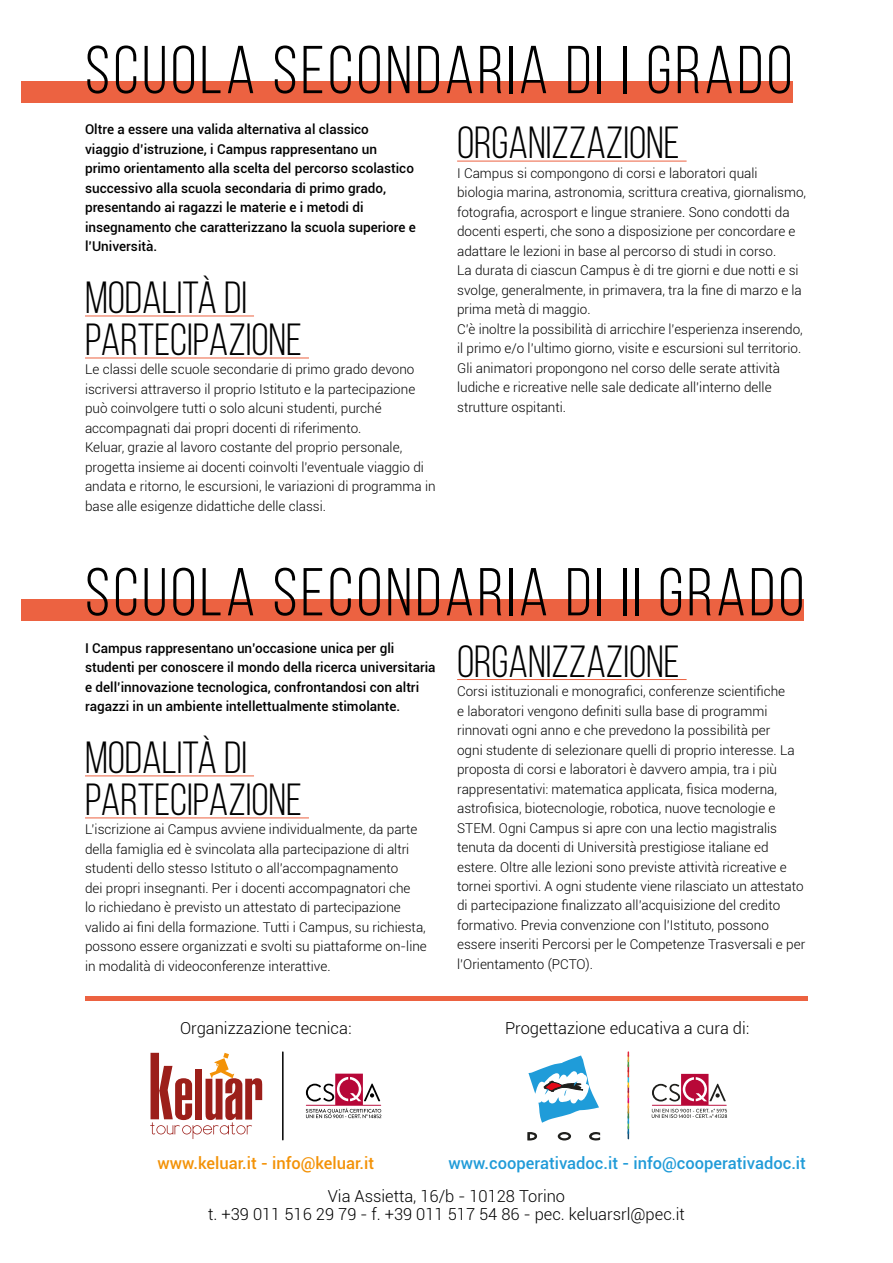
<style>
.page{position:relative;width:893px;height:1263px;background:#fff}
.page>*{position:absolute;margin:0;border:0;box-sizing:border-box;transform-origin:0 0}
.t1{font:67.5px "Bebas Neue";letter-spacing:.05em;color:#000}
.t2{font:45px/42px "Bebas Neue";color:#000}
.t3{font:300 16.5px/18px "Roboto";color:#000;text-align:center}
.t4{font:500 16.5px "Roboto";color:#209bd8}
.t5{font:500 16.5px "Roboto";color:#f39207}
.t6{font:300 13.5px/19.5px "Roboto";color:#000}
.t7{font:500 13.5px/19.5px "Roboto";color:#000}
</style>
<div class="page">
<hr style="left:85px;top:316px;width:169px;height:1px;background:#ec6241">
<hr style="left:85px;top:358px;width:224px;height:1px;background:#ec6241">
<hr style="left:85px;top:775px;width:169px;height:1px;background:#ec6241">
<hr style="left:85px;top:817px;width:224px;height:1px;background:#ec6241">
<div style="left:21px;top:81px;width:771px;height:22px;background:#ec6241"></div>
<div style="left:21px;top:600px;width:783px;height:21px;background:#ec6241"></div>
<hr style="left:457px;top:161px;width:230px;height:1px;background:#ec6241">
<hr style="left:457px;top:679px;width:230px;height:1px;background:#ec6241">
<hr style="left:85px;top:996px;width:723px;height:4px;background:#ec6241">
<svg style="left:527px;top:1132px;width:10px;height:8px"></svg>
<svg style="left:589px;top:1132px;width:11px;height:8px"></svg>
<svg style="left:558px;top:1132px;width:13px;height:8px"></svg>
<svg style="left:528px;top:1055px;width:71px;height:68px"></svg>
<hr style="left:652px;top:1105px;width:75px;height:1px;background:#b80838">
<svg style="left:652px;top:1077px;width:74px;height:24px"></svg>
<svg style="left:652px;top:1109px;width:75px;height:9px"></svg>
<svg style="left:628px;top:1052px;width:1px;height:86px"></svg>
<svg style="left:150px;top:1053px;width:112px;height:86px"></svg>
<hr style="left:282px;top:1052px;width:2px;height:88px;background:#000">
<hr style="left:306px;top:1105px;width:75px;height:1px;background:#b70738">
<svg style="left:306px;top:1077px;width:74px;height:24px"></svg>
<svg style="left:306px;top:1108px;width:75px;height:10px"></svg>
<h1 class="t1" style="left:85px;top:34px;width:709px">SCUOLA SECONDARIA DI I GRADO</h1>
<p class="t7" style="left:85px;top:119px;width:332px">Oltre a essere una valida alternativa al classico viaggio d’istruzione, i Campus rappresentano un<br>primo orientamento alla scelta del percorso scolastico successivo alla scuola secondaria di primo grado, presentando ai ragazzi le materie e i metodi di insegnamento che caratterizzano la scuola superiore e l’Università.</p>
<h2 class="t2" style="left:85px;top:276px;width:218px">MODALITà DI<br>PARTECIPAZIONE</h2>
<p class="t6" style="left:85px;top:359px;width:352px">Le classi delle scuole secondarie di primo grado devono iscriversi attraverso il proprio Istituto e la partecipazione può coinvolgere tutti o solo alcuni studenti, purché accompagnati dai propri docenti di riferimento.<br>Keluar, grazie al lavoro costante del proprio personale, progetta insieme ai docenti coinvolti l’eventuale viaggio di andata e ritorno, le escursioni, le variazioni di programma in base alle esigenze didattiche delle classi.</p>
<h2 class="t2" style="left:457px;top:121px;width:224px">ORGANIZZAZIONE</h2>
<p class="t6" style="left:457px;top:163px;width:351px">I Campus si compongono di corsi e laboratori quali biologia marina, astronomia, scrittura creativa, giornalismo, fotografia, acrosport e lingue straniere. Sono condotti da docenti esperti, che sono a disposizione per concordare e adattare le lezioni in base al percorso di studi in corso.<br>La durata di ciascun Campus è di tre giorni e due notti e si svolge, generalmente, in primavera, tra la fine di marzo e la prima metà di maggio.<br>C’è inoltre la possibilità di arricchire l’esperienza inserendo, il primo e/o l’ultimo giorno, visite e escursioni sul territorio.<br>Gli animatori propongono nel corso delle serate attività ludiche e ricreative nelle sale dedicate all’interno delle strutture ospitanti.</p>
<h1 class="t1" style="left:85px;top:556px;width:721px">SCUOLA SECONDARIA DI II GRADO</h1>
<p class="t7" style="left:85px;top:638px;width:352px">I Campus rappresentano un’occasione unica per gli studenti per conoscere il mondo della ricerca universitaria e dell’innovazione tecnologica, confrontandosi con altri ragazzi in un ambiente intellettualmente stimolante.</p>
<h2 class="t2" style="left:85px;top:736px;width:218px">MODALITà DI<br>PARTECIPAZIONE</h2>
<p class="t6" style="left:85px;top:819px;width:343px">L’iscrizione ai Campus avviene individualmente, da parte della famiglia ed è svincolata alla partecipazione di altri studenti dello stesso Istituto o all’accompagnamento<br>dei propri insegnanti. Per i docenti accompagnatori che<br>lo richiedano è previsto un attestato di partecipazione valido ai fini della formazione. Tutti i Campus, su richiesta, possono essere organizzati e svolti su piattaforme on-line in modalità di videoconferenze interattive.</p>
<p class="t3" style="left:180px;top:1019px;width:173px">Organizzazione tecnica:</p>
<h2 class="t2" style="left:457px;top:640px;width:224px">ORGANIZZAZIONE</h2>
<p class="t6" style="left:457px;top:681px;width:350px">Corsi istituzionali e monografici, conferenze scientifiche<br>e laboratori vengono definiti sulla base di programmi rinnovati ogni anno e che prevedono la possibilità per<br>ogni studente di selezionare quelli di proprio interesse. La proposta di corsi e laboratori è davvero ampia, tra i più rappresentativi: matematica applicata, fisica moderna, astrofisica, biotecnologie, robotica, nuove tecnologie e STEM. Ogni Campus si apre con una lectio magistralis tenuta da docenti di Università prestigiose italiane ed estere. Oltre alle lezioni sono previste attività ricreative e tornei sportivi. A ogni studente viene rilasciato un attestato di partecipazione finalizzato all’acquisizione del credito formativo. Previa convenzione con l’Istituto, possono essere inseriti Percorsi per le Competenze Trasversali e per l’Orientamento (PCTO).</p>
<p class="t3" style="left:505px;top:1019px;width:246px">Progettazione educativa a cura di:</p>
<p class="t5" style="left:157px;top:1151px;width:218px">www.keluar.it - info@keluar.it</p>
<p class="t4" style="left:448px;top:1151px;width:359px">www.cooperativadoc.it - info@cooperativadoc.it</p>
<p class="t3" style="left:208px;top:1187px;width:478px">Via Assietta, 16/b - 10128 Torino<br>t. +39 011 516 29 79 - f. +39 011 517 54 86 - pec. keluarsrl@pec.it</p>
</div>
